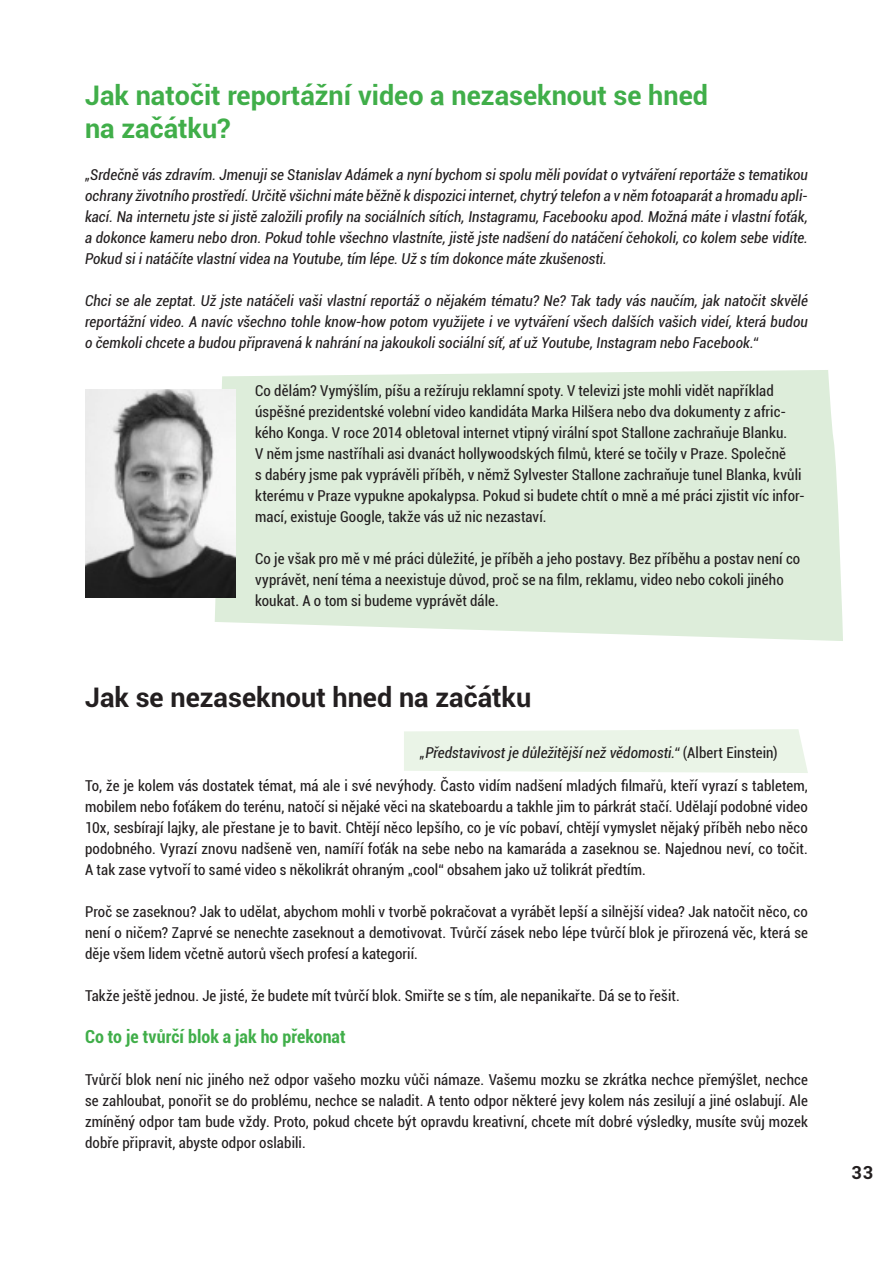
<style>
.page{position:relative;width:893px;height:1263px;background:#fff}
.page>*{position:absolute;margin:0;border:0;box-sizing:border-box;transform-origin:0 0}
.t1{font:700 27px "Roboto";color:#40ae49}
.t2{font:700 27px "Roboto";color:#231f20}
.t3{font:700 condensed 18px "Roboto";letter-spacing:.005em;color:#40ae49}
.t4{font:700 18px "Roboto";color:#231f20}
.t5{font:condensed 15px/21px "Roboto";letter-spacing:.005em;color:#231f20;text-align:justify}
.t6{font:italic condensed 15px/21px "Roboto";letter-spacing:.005em;color:#231f20;text-align:justify}
.s1{font-style:normal}
</style>
<div class="page">
<div style="left:404px;top:729px;width:404px;height:44px;background:#eaf4e7"></div>
<div style="left:215px;top:370px;width:628px;height:271px;background:#ddedda"></div>
<img style="left:85px;top:389px;width:150px;height:208px">
<p class="t1" style="left:85px;top:77px;width:625px">Jak natočit reportážní video a nezaseknout se hned</p>
<p class="t1" style="left:85px;top:109px;width:147px">na začátku?</p>
<p class="t6" style="left:85px;top:164px;width:724px">„Srdečně vás zdravím. Jmenuji se Stanislav Adámek a nyní bychom si spolu měli povídat o vytváření reportáže s tematikou ochrany životního prostředí. Určitě všichni máte běžně k dispozici internet, chytrý telefon a v něm fotoaparát a hromadu apli&shy;kací. Na internetu jste si jistě založili profily na sociálních sítích, Instagramu, Facebooku apod. Možná máte i vlastní foťák, a dokonce kameru nebo dron. Pokud tohle všechno vlastníte, jistě jste nadšení do natáčení čehokoli, co kolem sebe vidíte.<br>Pokud si i natáčíte vlastní videa na Youtube, tím lépe. Už s tím dokonce máte zkušenosti.</p>
<p class="t6" style="left:85px;top:290px;width:724px">Chci se ale zeptat. Už jste natáčeli vaši vlastní reportáž o nějakém tématu? Ne? Tak tady vás naučím, jak natočit skvělé reportážní video. A navíc všechno tohle know-how potom využijete i ve vytváření všech dalších vašich videí, která budou o čemkoli chcete a budou připravená k nahrání na jakoukoli sociální síť, ať už Youtube, Instagram nebo Facebook.“</p>
<p class="t5" style="left:255px;top:380px;width:551px;text-align:left">Co dělám? Vymýšlím, píšu a režíruju reklamní spoty. V televizi jste mohli vidět například úspěšné prezidentské volební video kandidáta Marka Hilšera nebo dva dokumenty z afric&shy;kého Konga. V roce 2014 obletoval internet vtipný virální spot Stallone zachraňuje Blanku.<br>V něm jsme nastříhali asi dvanáct hollywoodských filmů, které se točily v Praze. Společně<br>s dabéry jsme pak vyprávěli příběh, v němž Sylvester Stallone zachraňuje tunel Blanka, kvůli kterému v Praze vypukne apokalypsa. Pokud si budete chtít o mně a mé práci zjistit víc infor&shy;mací, existuje Google, takže vás už nic nezastaví.</p>
<p class="t5" style="left:255px;top:548px;width:547px;text-align:left">Co je však pro mě v mé práci důležité, je příběh a jeho postavy. Bez příběhu a postav není co vyprávět, není téma a neexistuje důvod, proč se na film, reklamu, video nebo cokoli jiného koukat. A o tom si budeme vyprávět dále.</p>
<p class="t2" style="left:85px;top:678px;width:448px">Jak se nezaseknout hned na začátku</p>
<p class="t6" style="left:420px;top:741px;width:359px">„Představivost je důležitější než vědomosti.“ <span class="s1">(Albert Einstein)</span></p>
<p class="t5" style="left:85px;top:775px;width:724px">To, že je kolem vás dostatek témat, má ale i své nevýhody. Často vidím nadšení mladých filmařů, kteří vyrazí s tabletem, mobilem nebo foťákem do terénu, natočí si nějaké věci na skateboardu a takhle jim to párkrát stačí. Udělají podobné video 10x, sesbírají lajky, ale přestane je to bavit. Chtějí něco lepšího, co je víc pobaví, chtějí vymyslet nějaký příběh nebo něco podobného. Vyrazí znovu nadšeně ven, namíří foťák na sebe nebo na kamaráda a zaseknou se. Najednou neví, co točit.<br>A tak zase vytvoří to samé video s několikrát ohraným „cool“ obsahem jako už tolikrát předtím.</p>
<p class="t5" style="left:85px;top:901px;width:724px">Proč se zaseknou? Jak to udělat, abychom mohli v tvorbě pokračovat a vyrábět lepší a silnější videa? Jak natočit něco, co není o ničem? Zaprvé se nenechte zaseknout a demotivovat. Tvůrčí zásek nebo lépe tvůrčí blok je přirozená věc, která se děje všem lidem včetně autorů všech profesí a kategorií.</p>
<p class="t5" style="left:85px;top:985px;width:596px">Takže ještě jednou. Je jisté, že budete mít tvůrčí blok. Smiřte se s tím, ale nepanikařte. Dá se to řešit.</p>
<p class="t3" style="left:85px;top:1024px;width:262px">Co to je tvůrčí blok a jak ho překonat</p>
<p class="t5" style="left:85px;top:1069px;width:724px">Tvůrčí blok není nic jiného než odpor vašeho mozku vůči námaze. Vašemu mozku se zkrátka nechce přemýšlet, nechce se zahloubat, ponořit se do problému, nechce se naladit. A tento odpor některé jevy kolem nás zesilují a jiné oslabují. Ale zmíněný odpor tam bude vždy. Proto, pokud chcete být opravdu kreativní, chcete mít dobré výsledky, musíte svůj mozek dobře připravit, abyste odpor oslabili.</p>
<p class="t4" style="left:852px;top:1159px;width:23px">33</p>
</div>
